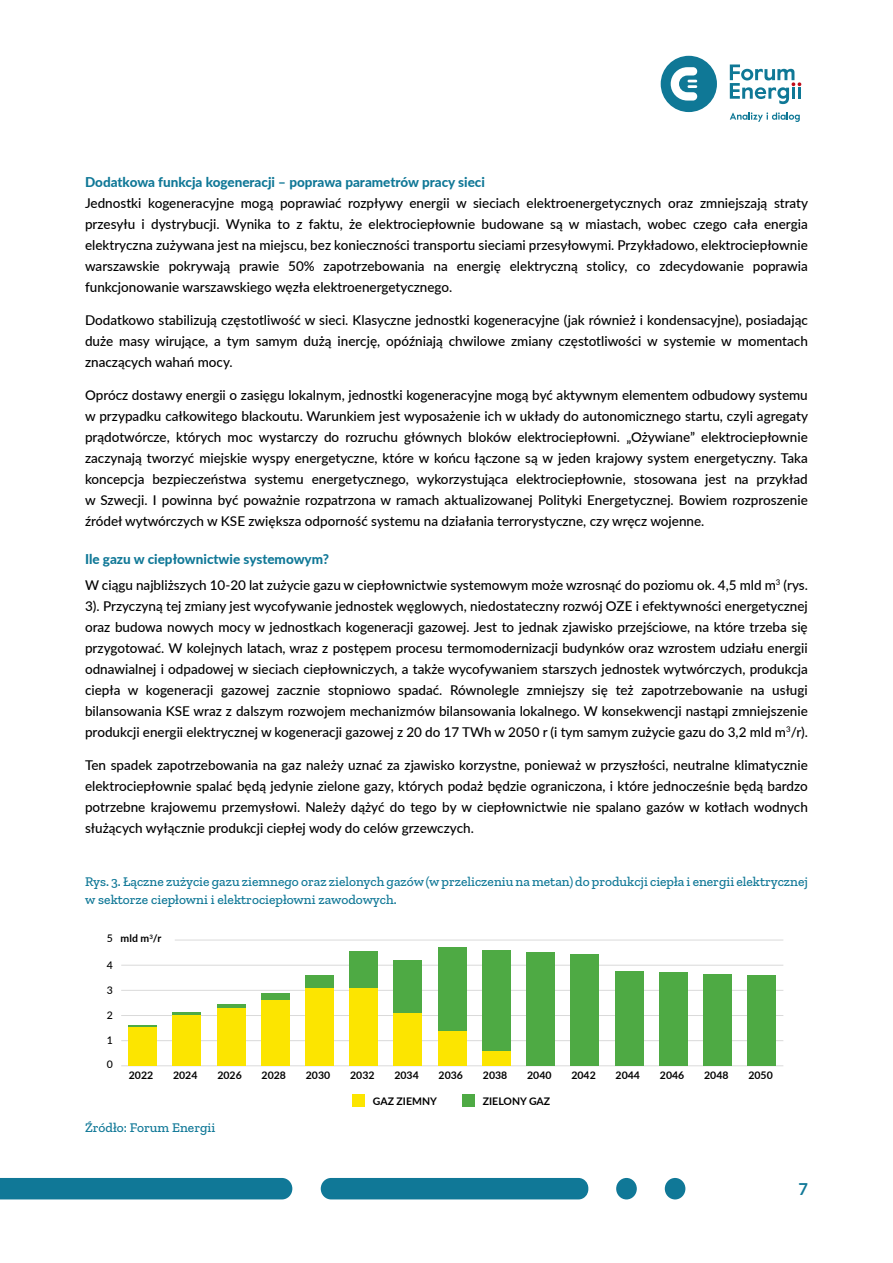
<style>
.page{position:relative;width:893px;height:1263px;background:#fff}
.page>*{position:absolute;margin:0;border:0;box-sizing:border-box;transform-origin:0 0}
.t1{font:700 16.5px "Lato";color:#107897}
.t2{font:500 13.5px/21px "Lato";color:#000;text-align:justify}
.rysunek_podpis{font:500 13.5px/18px "Zilla Slab";color:#107897}
.t3{font:800 13.5px "Lato";color:#107897}
.t4{font:700 10.5px "Lato";color:#000}
.t5{font:500 10.5px "Lato";color:#000}
</style>
<div class="page">
<div style="left:0;top:1178px;width:292px;height:21px;background:#107897"></div>
<div style="left:321px;top:1178px;width:267px;height:21px;background:#107897;border-radius:10px"></div>
<div style="left:616px;top:1178px;width:21px;height:21px;background:#107897;border-radius:50%"></div>
<div style="left:665px;top:1178px;width:20px;height:21px;background:#107897;border-radius:50%"></div>
<svg style="left:660px;top:55px;width:142px;height:67px"></svg>
<div style="left:352px;top:1094px;width:13px;height:13px;background:#fce500"></div>
<div style="left:462px;top:1094px;width:13px;height:13px;background:#4eaa44"></div>
<hr style="left:121px;top:1065px;width:662px;height:1px;background:#dadada">
<hr style="left:121px;top:1040px;width:662px;height:1px;background:#dadada">
<hr style="left:121px;top:1015px;width:662px;height:1px;background:#dadada">
<hr style="left:121px;top:990px;width:662px;height:1px;background:#dadada">
<hr style="left:121px;top:965px;width:662px;height:1px;background:#dadada">
<hr style="left:175px;top:940px;width:608px;height:1px;background:#dadada">
<div style="left:128px;top:1026px;width:29px;height:40px;background:#fce500"></div>
<svg style="left:128px;top:1025px;width:29px;height:1px"></svg>
<div style="left:172px;top:1015px;width:29px;height:51px;background:#fce500"></div>
<hr style="left:172px;top:1013px;width:29px;height:2px;background:#4eaa44">
<div style="left:217px;top:1008px;width:28px;height:58px;background:#fce500"></div>
<hr style="left:217px;top:1004px;width:28px;height:4px;background:#4eaa44">
<div style="left:261px;top:999px;width:29px;height:67px;background:#fce500"></div>
<div style="left:261px;top:993px;width:29px;height:6px;background:#4eaa44"></div>
<div style="left:305px;top:988px;width:29px;height:78px;background:#fce500"></div>
<div style="left:305px;top:975px;width:29px;height:13px;background:#4eaa44"></div>
<div style="left:349px;top:988px;width:29px;height:78px;background:#fce500"></div>
<div style="left:349px;top:951px;width:29px;height:37px;background:#4eaa44"></div>
<div style="left:394px;top:1013px;width:28px;height:53px;background:#fce500"></div>
<div style="left:394px;top:960px;width:28px;height:53px;background:#4eaa44"></div>
<div style="left:438px;top:1030px;width:29px;height:36px;background:#fce500"></div>
<div style="left:438px;top:947px;width:29px;height:84px;background:#4eaa44"></div>
<div style="left:526px;top:952px;width:29px;height:114px;background:#4eaa44"></div>
<div style="left:570px;top:954px;width:29px;height:112px;background:#4eaa44"></div>
<div style="left:615px;top:971px;width:28px;height:95px;background:#4eaa44"></div>
<div style="left:659px;top:972px;width:29px;height:94px;background:#4eaa44"></div>
<div style="left:703px;top:974px;width:29px;height:92px;background:#4eaa44"></div>
<div style="left:747px;top:975px;width:29px;height:91px;background:#4eaa44"></div>
<div style="left:482px;top:1050px;width:29px;height:16px;background:#fce500"></div>
<div style="left:482px;top:950px;width:29px;height:100px;background:#4eaa44"></div>
<p class="t3" style="left:85px;top:172px;width:401px">Dodatkowa funkcja kogeneracji – poprawa parametrów pracy sieci</p>
<p class="t2" style="left:85px;top:192px;width:725px">Jednostki kogeneracyjne mogą poprawiać rozpływy energii w sieciach elektroenergetycznych oraz zmniejszają straty przesyłu i dystrybucji. Wynika to z faktu, że elektrociepłownie budowane są w miastach, wobec czego cała energia elektryczna zużywana jest na miejscu, bez konieczności transportu sieciami przesyłowymi. Przykładowo, elektrociepłownie warszawskie pokrywają prawie 50% zapotrzebowania na energię elektryczną stolicy, co zdecydowanie poprawia funkcjonowanie warszawskiego węzła elektroenergetycznego.</p>
<p class="t2" style="left:85px;top:309px;width:724px">Dodatkowo stabilizują częstotliwość w sieci. Klasyczne jednostki kogeneracyjne (jak również i kondensacyjne), posiadając duże masy wirujące, a tym samym dużą inercję, opóźniają chwilowe zmiany częstotliwości w systemie w momentach znaczących wahań mocy.</p>
<p class="t2" style="left:85px;top:384px;width:725px">Oprócz dostawy energii o zasięgu lokalnym, jednostki kogeneracyjne mogą być aktywnym elementem odbudowy systemu w przypadku całkowitego blackoutu. Warunkiem jest wyposażenie ich w układy do autonomicznego startu, czyli agregaty prądotwórcze, których moc wystarczy do rozruchu głównych bloków elektrociepłowni. „Ożywiane” elektrociepłownie zaczynają tworzyć miejskie wyspy energetyczne, które w końcu łączone są w jeden krajowy system energetyczny. Taka koncepcja bezpieczeństwa systemu energetycznego, wykorzystująca elektrociepłownie, stosowana jest na przykład w Szwecji. I powinna być poważnie rozpatrzona w ramach aktualizowanej Polityki Energetycznej. Bowiem rozproszenie źródeł wytwórczych w KSE zwiększa odporność systemu na działania terrorystyczne, czy wręcz wojenne.</p>
<p class="t3" style="left:85px;top:549px;width:246px">Ile gazu w ciepłownictwie systemowym?</p>
<p class="t2" style="left:85px;top:574px;width:724px">W ciągu najbliższych 10-20 lat zużycie gazu w ciepłownictwie systemowym może wzrosnąć do poziomu ok. 4,5 mld m<sup>3</sup> (rys.<br>3). Przyczyną tej zmiany jest wycofywanie jednostek węglowych, niedostateczny rozwój OZE i efektywności energetycznej oraz budowa nowych mocy w jednostkach kogeneracji gazowej. Jest to jednak zjawisko przejściowe, na które trzeba się przygotować. W kolejnych latach, wraz z postępem procesu termomodernizacji budynków oraz wzrostem udziału energii odnawialnej i odpadowej w sieciach ciepłowniczych, a także wycofywaniem starszych jednostek wytwórczych, produkcja ciepła w kogeneracji gazowej zacznie stopniowo spadać. Równolegle zmniejszy się też zapotrzebowanie na usługi bilansowania KSE wraz z dalszym rozwojem mechanizmów bilansowania lokalnego. W konsekwencji nastąpi zmniejszenie produkcji energii elektrycznej w kogeneracji gazowej z 20 do 17 TWh w 2050 r (i tym samym zużycie gazu do 3,2 mld m<sup>3</sup>/r).</p>
<p class="t2" style="left:85px;top:754px;width:724px">Ten spadek zapotrzebowania na gaz należy uznać za zjawisko korzystne, ponieważ w przyszłości, neutralne klimatycznie elektrociepłownie spalać będą jedynie zielone gazy, których podaż będzie ograniczona, i które jednocześnie będą bardzo potrzebne krajowemu przemysłowi. Należy dążyć do tego by w ciepłownictwie nie spalano gazów w kotłach wodnych służących wyłącznie produkcji ciepłej wody do celów grzewczych.</p>
<p class="rysunek_podpis" style="left:85px;top:872px;width:724px">Rys. 3. Łączne zużycie gazu ziemnego oraz zielonych gazów (w przeliczeniu na metan) do produkcji ciepła i energii elektrycznej w sektorze ciepłowni i elektrociepłowni zawodowych.</p>
<p class="t5" style="left:107px;top:931px;width:8px">5</p>
<p class="t5" style="left:107px;top:957px;width:8px">4</p>
<p class="t5" style="left:107px;top:982px;width:8px">3</p>
<p class="t5" style="left:107px;top:1007px;width:8px">2</p>
<p class="t5" style="left:107px;top:1032px;width:8px">1</p>
<p class="t5" style="left:107px;top:1056px;width:8px">0</p>
<p class="t4" style="left:121px;top:931px;width:42px">mld m<sup>3</sup>/r</p>
<p class="t4" style="left:129px;top:1068px;width:26px">2022</p>
<p class="t4" style="left:173px;top:1068px;width:26px">2024</p>
<p class="t4" style="left:217px;top:1068px;width:26px">2026</p>
<p class="t4" style="left:262px;top:1068px;width:26px">2028</p>
<p class="t4" style="left:306px;top:1068px;width:26px">2030</p>
<p class="t4" style="left:350px;top:1068px;width:26px">2032</p>
<p class="t4" style="left:394px;top:1068px;width:26px">2034</p>
<p class="t4" style="left:439px;top:1068px;width:26px">2036</p>
<p class="t4" style="left:483px;top:1068px;width:26px">2038</p>
<p class="t4" style="left:527px;top:1068px;width:26px">2040</p>
<p class="t4" style="left:571px;top:1068px;width:26px">2042</p>
<p class="t4" style="left:616px;top:1068px;width:26px">2044</p>
<p class="t4" style="left:660px;top:1068px;width:26px">2046</p>
<p class="t4" style="left:704px;top:1068px;width:26px">2048</p>
<p class="t4" style="left:748px;top:1068px;width:26px">2050</p>
<p class="t4" style="left:373px;top:1094px;width:66px">GAZ ZIEMNY</p>
<p class="t4" style="left:483px;top:1094px;width:69px">ZIELONY GAZ</p>
<p class="rysunek_podpis" style="left:85px;top:1118px;width:132px">Źródło: Forum Energii</p>
<p class="t1" style="left:798px;top:1177px;width:11px">7</p>
</div>
